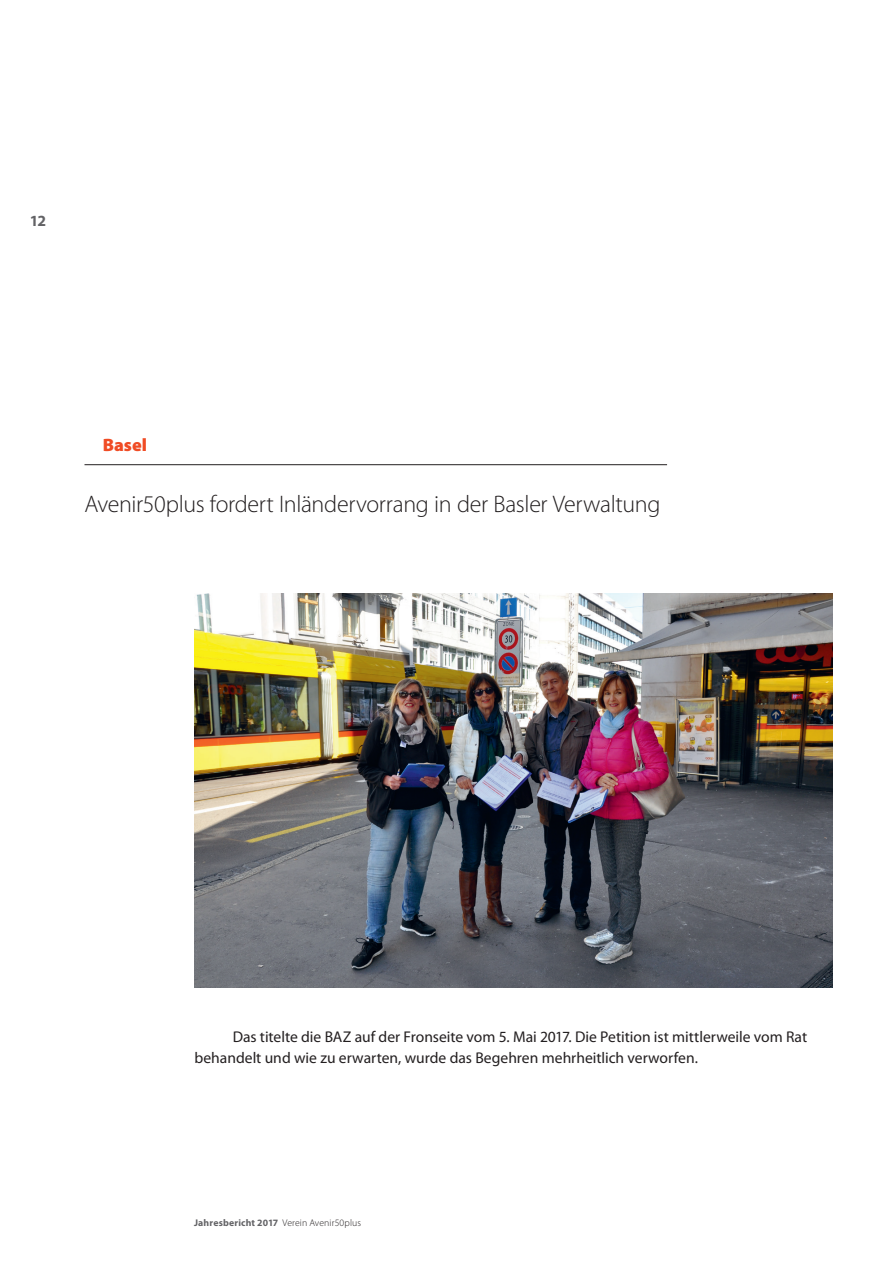
<style>
.page{position:relative;width:893px;height:1263px;background:#fff}
.page>*{position:absolute;margin:0;border:0;box-sizing:border-box;transform-origin:0 0}
.t1{font:300 24px "Myriad Pro";letter-spacing:-.015em;color:#231f20}
.t2{font:900 18px "Myriad Pro";color:#f04b24}
.t3{font:15.6px/20.4px "Myriad Pro";color:#231f20}
.t4{font:700 15.6px "Myriad Pro";color:#636366}
.t5{font:300 9.75px "Myriad Pro";letter-spacing:.01em;color:#231f20}
.s1{font-weight:700;color:#636366}
</style>
<div class="page">
<hr style="left:84px;top:464px;width:583px;height:1px;background:#231f20">
<img style="left:194px;top:593px;width:639px;height:395px">
<p class="t4" style="left:30px;top:211px;width:18px">12</p>
<p class="t2" style="left:103px;top:434px;width:46px">Basel</p>
<h1 class="t1" style="left:84px;top:491px;width:578px">Avenir50plus fordert Inländervorrang in der Basler Verwaltung</h1>
<p class="t3" style="left:194px;top:1026px;width:614px;text-indent:38px">Das titelte die BAZ auf der Fronseite vom 5. Mai 2017. Die Petition ist mittlerweile vom Rat behandelt und wie zu erwarten, wurde das Begehren mehrheitlich verworfen.</p>
<p class="t5" style="left:194px;top:1217px;width:168px"><span class="s1">Jahresbericht 2017</span> Verein Avenir50plus</p>
</div>
